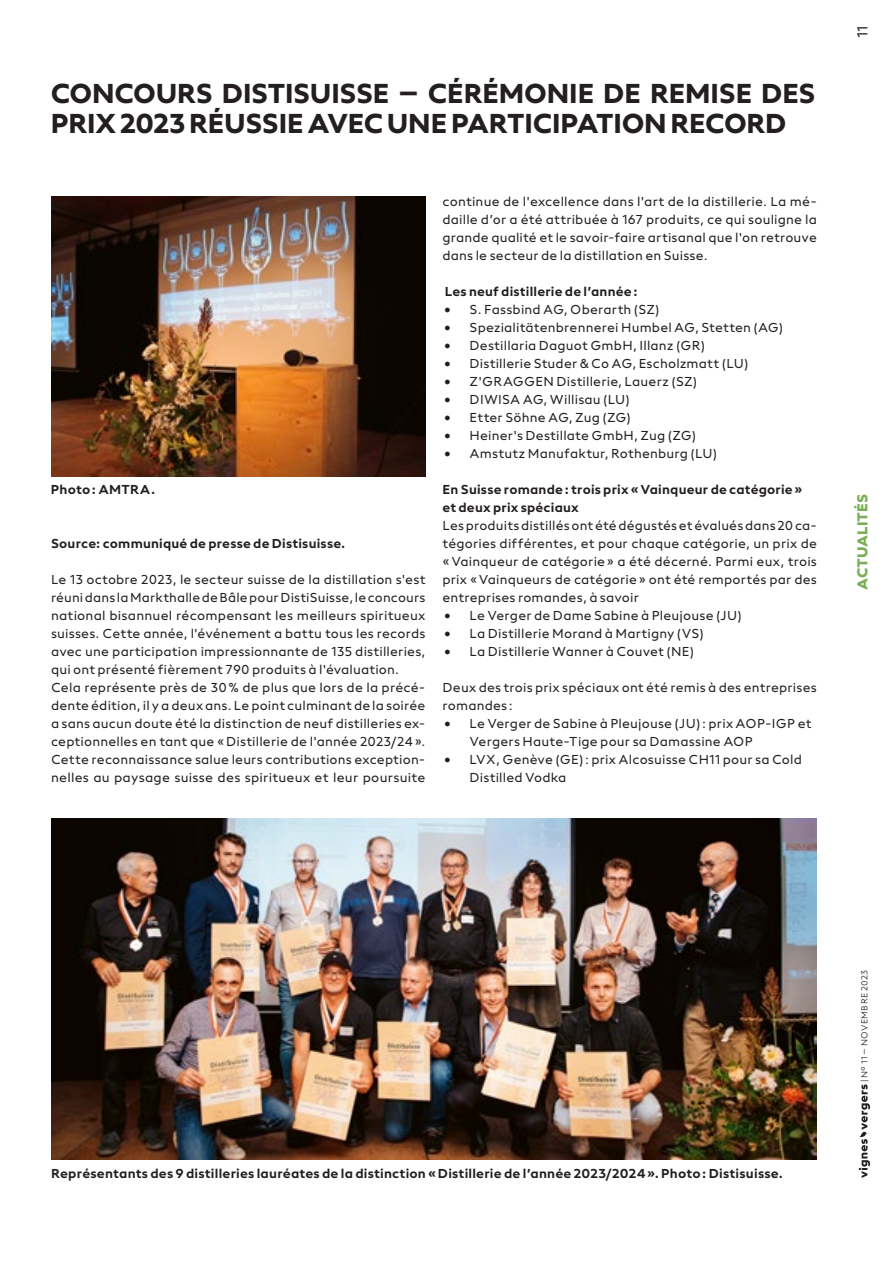
<style>
.page{position:relative;width:893px;height:1263px;background:#fff}
.page>*{position:absolute;margin:0;border:0;box-sizing:border-box;transform-origin:0 0}
.t1{font:700 28.5px/30px "neue Radial A Extra";letter-spacing:-.01em;color:#231f20}
.t2{font:15px "neue Radial A Black";letter-spacing:-.01em;color:#7baf56}
.t3{font:15px "neue Radial A Regular";color:#231f20}
.t4{font:13.5px/18px "neue Radial A Regular";letter-spacing:.01em;color:#231f20}
.t5{font:13.5px/18px "neue Radial A Bold";letter-spacing:.015em;color:#231f20}
.t6{font:9px "neue Radial A Light";letter-spacing:.045em;color:#231f20}
</style>
<div class="page">
<img style="left:51px;top:196px;width:374px;height:280px">
<img style="left:51px;top:818px;width:765px;height:341px">
<svg style="left:859px;top:1084px;width:11px;height:94px"></svg>
<h1 class="t1" style="left:51px;top:78px;width:766px">CONCOURS DISTISUISSE – CÉRÉMONIE DE REMISE DES<br>PRIX 2023 RÉUSSIE AVEC UNE PARTICIPATION RECORD</h1>
<p class="t5" style="left:51px;top:480px;width:106px">Photo: AMTRA.</p>
<p class="t5" style="left:51px;top:534px;width:296px">Source: communiqué de presse de Distisuisse.</p>
<p class="t4" style="left:51px;top:570px;width:376px">Le 13 octobre 2023, le secteur suisse de la distillation s'est réuni dans la Markthalle de Bâle pour DistiSuisse, le concours national bisannuel récompensant les meilleurs spiritueux suisses. Cette année, l'événement a battu tous les records avec une participation impressionnante de 135 distilleries, qui ont présenté fièrement 790 produits à l'évaluation.<br>Cela représente près de 30% de plus que lors de la précé&shy;dente édition, il y a deux ans. Le point culminant de la soirée a sans aucun doute été la distinction de neuf distilleries ex&shy;ceptionnelles en tant que «Distillerie de l'année 2023/24».<br>Cette reconnaissance salue leurs contributions exception&shy;nelles au paysage suisse des spiritueux et leur poursuite</p>
<p class="t4" style="left:442px;top:192px;width:376px;text-align:justify">continue de l'excellence dans l'art de la distillerie. La mé&shy;daille d’or a été attribuée à 167 produits, ce qui souligne la grande qualité et le savoir-faire artisanal que l'on retrouve dans le secteur de la distillation en Suisse.</p>
<p class="t5" style="left:445px;top:282px;width:194px">Les neuf distillerie de l’année:</p>
<p class="t4" style="left:442px;top:300px;width:219px">• S. Fassbind AG, Oberarth (SZ)</p>
<p class="t4" style="left:442px;top:318px;width:342px">• Spezialitätenbrennerei Humbel AG, Stetten (AG)</p>
<p class="t4" style="left:442px;top:336px;width:264px">• Destillaria Daguot GmbH, Illanz (GR)</p>
<p class="t4" style="left:442px;top:354px;width:307px">• Distillerie Studer &amp; Co AG, Escholzmatt (LU)</p>
<p class="t4" style="left:442px;top:372px;width:256px">• Z'GRAGGEN Distillerie, Lauerz (SZ)</p>
<p class="t4" style="left:442px;top:390px;width:189px">• DIWISA AG, Willisau (LU)</p>
<p class="t4" style="left:442px;top:408px;width:190px">• Etter Söhne AG, Zug (ZG)</p>
<p class="t4" style="left:442px;top:426px;width:255px">• Heiner's Destillate GmbH, Zug (ZG)</p>
<p class="t4" style="left:442px;top:444px;width:276px">• Amstutz Manufaktur, Rothenburg (LU)</p>
<p class="t5" style="left:442px;top:480px;width:361px">En Suisse romande: trois prix «Vainqueur de catégorie» et deux prix spéciaux</p>
<p class="t4" style="left:442px;top:516px;width:376px;text-align:justify">Les produits distillés ont été dégustés et évalués dans 20 ca&shy;tégories différentes, et pour chaque catégorie, un prix de «Vainqueur de catégorie» a été décerné. Parmi eux, trois prix «Vainqueurs de catégorie» ont été remportés par des entreprises romandes, à savoir</p>
<p class="t4" style="left:442px;top:606px;width:301px">• Le Verger de Dame Sabine à Pleujouse (JU)</p>
<p class="t4" style="left:442px;top:624px;width:263px">• La Distillerie Morand à Martigny (VS)</p>
<p class="t4" style="left:442px;top:642px;width:253px">• La Distillerie Wanner à Couvet (NE)</p>
<p class="t4" style="left:442px;top:678px;width:376px">Deux des trois prix spéciaux ont été remis à des entreprises romandes :</p>
<p class="t4" style="left:469px;top:714px;width:344px;text-indent:-27px">• Le Verger de Sabine à Pleujouse (JU): prix AOP-IGP et<br>Vergers Haute-Tige pour sa Damassine AOP</p>
<p class="t4" style="left:469px;top:750px;width:334px;text-indent:-27px">• LVX, Genève (GE): prix Alcosuisse CH11 pour sa Cold<br>Distilled Vodka</p>
<p class="t3" style="left:853px;top:38px;width:14px;rotate:-90deg">11</p>
<p class="t2" style="left:853px;top:590px;width:97px;rotate:-90deg">ACTUALITÉS</p>
<p class="t5" style="left:51px;top:1164px;width:733px">Représentants des 9 distilleries lauréates de la distinction «Distillerie de l’année 2023/2024». Photo: Distisuisse.</p>
<p class="t6" style="left:859px;top:1082px;width:114px;rotate:-90deg">| Nº 11 – NOVEMBRE 2023</p>
</div>
